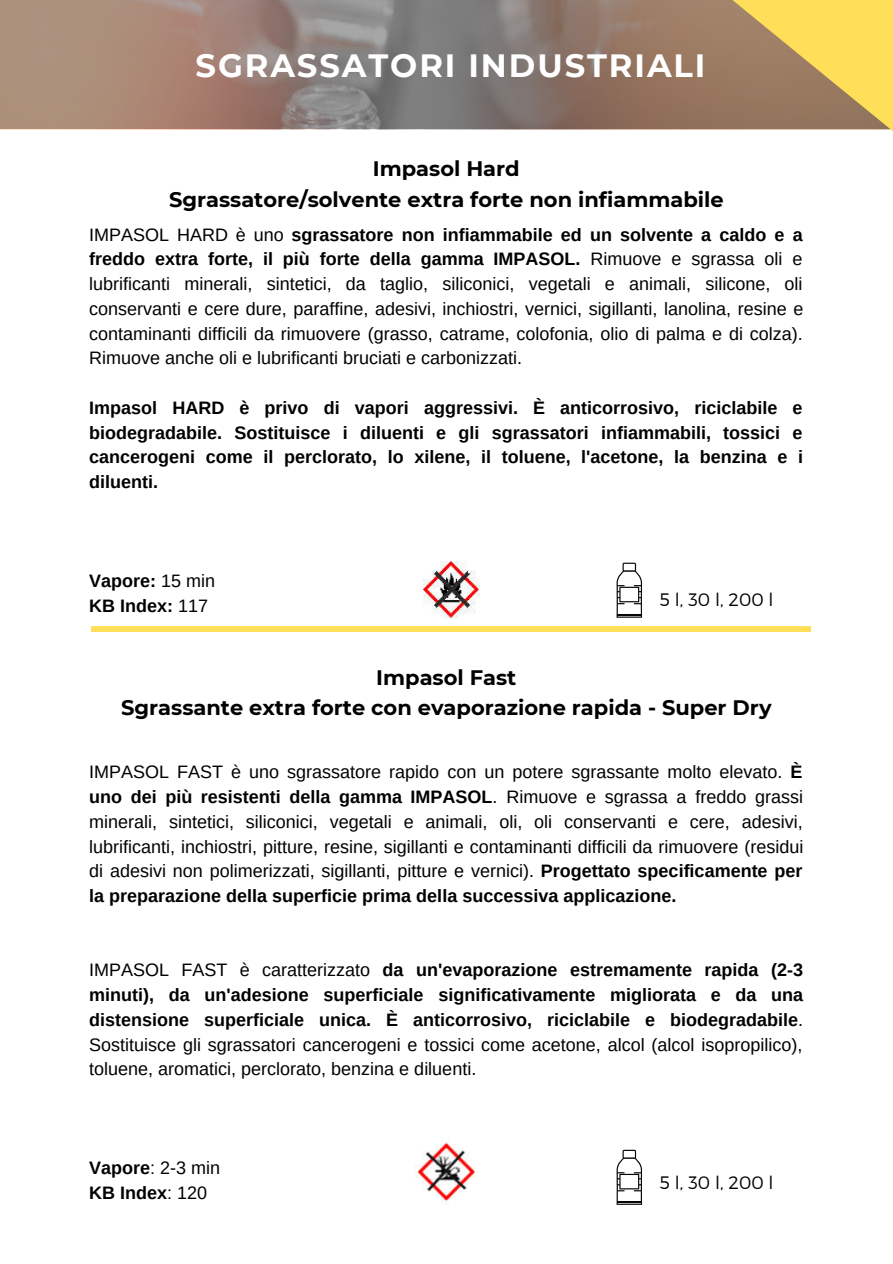
<style>
.page{position:relative;width:893px;height:1264px;background:#fff}
.page>*{position:absolute;margin:0;border:0;box-sizing:border-box;transform-origin:0 0}
.t1{font:700 32.1px "Montserrat";letter-spacing:.06em;color:#fff}
.t2{font:700 21px/30.3px "Montserrat";color:#000;text-align:center}
.t3{font:18px/24.8px "Arimo";color:#000;text-align:justify}
.t4{font:700 18px/24.8px "Arimo";color:#000;text-align:justify}
.t5{font:300 18px "Montserrat";color:#000}
.s1{font-weight:700}
.s2{font-weight:400}
</style>
<div class="page">
<hr style="left:91px;top:627px;width:720px;height:4px;background:#ffde59">
<svg style="left:616px;top:562px;width:26px;height:55px"></svg>
<svg style="left:616px;top:1149px;width:26px;height:55px"></svg>
<img style="left:0;top:0;width:664px;height:129px">
<svg style="left:664px;top:0;width:228px;height:131px;background:#be9e60"></svg>
<img style="left:415px;top:1142px;width:61px;height:63px">
<img style="left:423px;top:562px;width:56px;height:56px">
<h1 class="t1" style="left:195px;top:42px;width:511px">SGRASSATORI INDUSTRIALI</h1>
<p class="t2" style="left:169px;top:153px;width:556px">Impasol Hard<br>Sgrassatore/solvente extra forte non infiammabile</p>
<p class="t3" style="left:89px;top:222px;width:715px">IMPASOL HARD è uno <span class="s1">sgrassatore non infiammabile ed un solvente a caldo e a freddo extra forte, il più forte della gamma IMPASOL.</span> Rimuove e sgrassa oli e lubrificanti minerali, sintetici, da taglio, siliconici, vegetali e animali, silicone, oli conservanti e cere dure, paraffine, adesivi, inchiostri, vernici, sigillanti, lanolina, resine e contaminanti difficili da rimuovere (grasso, catrame, colofonia, olio di palma e di colza).<br>Rimuove anche oli e lubrificanti bruciati e carbonizzati.</p>
<p class="t4" style="left:89px;top:395px;width:715px">Impasol HARD è privo di vapori aggressivi. È anticorrosivo, riciclabile e biodegradabile. Sostituisce i diluenti e gli sgrassatori infiammabili, tossici e cancerogeni come il perclorato, lo xilene, il toluene, l'acetone, la benzina e i diluenti.</p>
<p class="t4" style="left:89px;top:569px;width:127px">Vapore: <span class="s2">15 min<br></span>KB Index: <span class="s2">117</span></p>
<p class="t5" style="left:659px;top:589px;width:115px">5 l, 30 l, 200 l</p>
<p class="t2" style="left:121px;top:661px;width:652px">Impasol Fast<br>Sgrassante extra forte con evaporazione rapida - Super Dry</p>
<p class="t3" style="left:89px;top:760px;width:715px">IMPASOL FAST è uno sgrassatore rapido con un potere sgrassante molto elevato. <span class="s1">È uno dei più resistenti della gamma IMPASOL</span>. Rimuove e sgrassa a freddo grassi minerali, sintetici, siliconici, vegetali e animali, oli, oli conservanti e cere, adesivi, lubrificanti, inchiostri, pitture, resine, sigillanti e contaminanti difficili da rimuovere (residui di adesivi non polimerizzati, sigillanti, pitture e vernici). <span class="s1">Progettato specificamente per la preparazione della superficie prima della successiva applicazione.</span></p>
<p class="t4" style="left:89px;top:958px;width:715px"><span class="s2">IMPASOL FAST è caratterizzato</span> da un'evaporazione estremamente rapida (2-3 minuti), da un'adesione superficiale significativamente migliorata e da una distensione superficiale unica. È anticorrosivo, riciclabile e biodegradabile<span class="s2">.<br>Sostituisce gli sgrassatori cancerogeni e tossici come acetone, alcol (alcol isopropilico), toluene, aromatici, perclorato, benzina e diluenti.</span></p>
<p class="t4" style="left:89px;top:1155px;width:132px">Vapore<span class="s2">: 2-3 min<br></span>KB Index<span class="s2">: 120</span></p>
<p class="t5" style="left:659px;top:1171px;width:115px">5 l, 30 l, 200 l</p>
</div>
